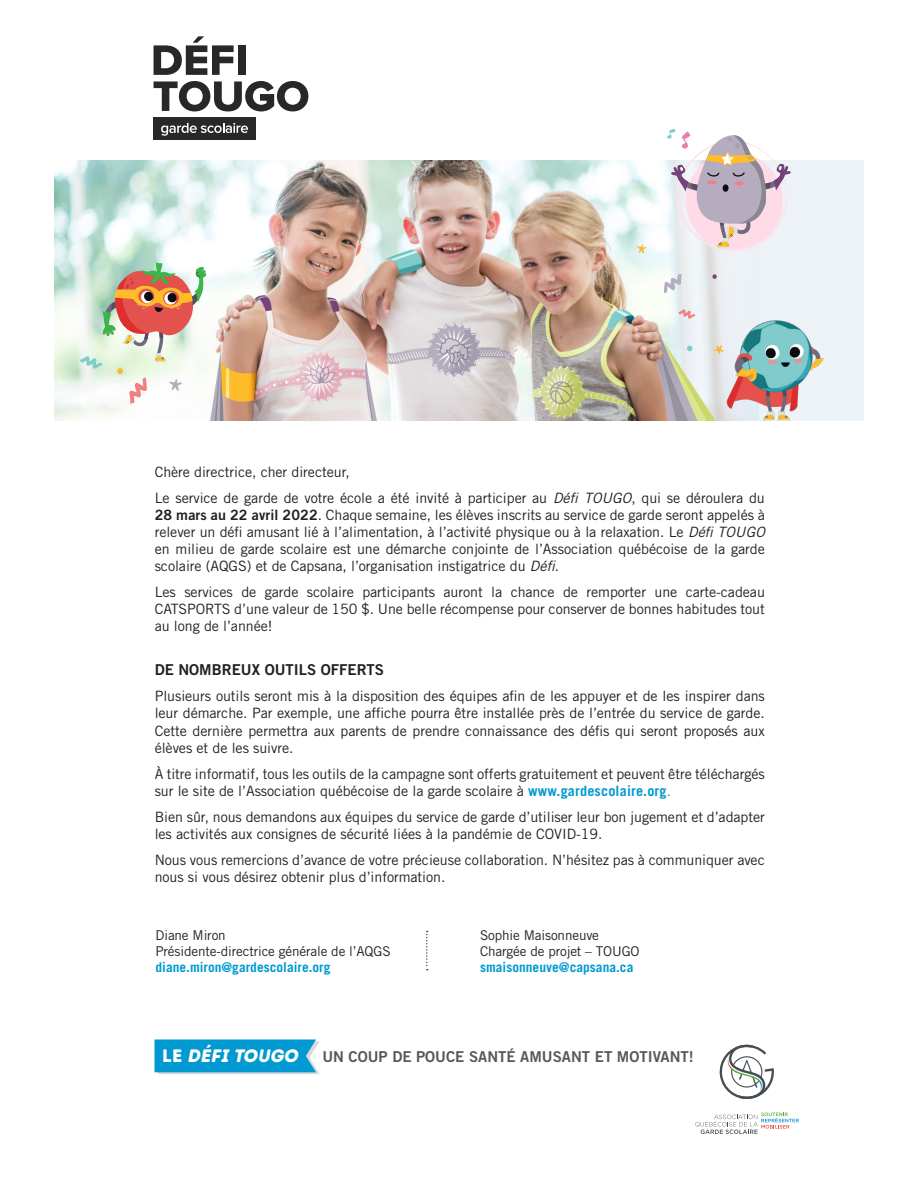
<style>
.page{position:relative;width:918px;height:1188px;background:#fff}
.page>*{position:absolute;margin:0;border:0;box-sizing:border-box;transform-origin:0 0}
.t1{font:15px "Trade Gothic LT Std Bd 2";color:#57585a}
.t2{font:15px "Trade Gothic LT Std Bd 2";color:#231f20}
.t3{font:14.25px/17.1px "Trade Gothic LT Std";letter-spacing:-.005em;color:#231f20;text-align:justify}
.t4{font:13.5px/16.2px "Trade Gothic LT Std";letter-spacing:-.01em;color:#231f20}
.t5{font:700 13.5px "Trade Gothic LT Std";color:#0099d1}
.s1{font-style:italic}
.s2{font-family:"Trade Gothic LT Std Bd 2"}
.s3{font-weight:700;color:#0099d1}
.s4{color:#0099d1}
.s5{font-family:"Intro Rust Base";font-size:18px;color:#fff}
.s6{font-family:"Intro Rust Base";font-style:italic;font-size:18px;color:#fff}
</style>
<div class="page">
<svg style="left:695px;top:1113px;width:104px;height:21px"></svg>
<svg style="left:719px;top:1044px;width:55px;height:55px"></svg>
<div style="left:54px;top:160px;width:810px;height:260px;background:#edf2f6"></div>
<img style="left:54px;top:160px;width:670px;height:260px">
<svg style="left:667px;top:129px;width:124px;height:122px"></svg>
<img style="left:724px;top:320px;width:100px;height:100px">
<svg style="left:80px;top:262px;width:127px;height:142px"></svg>
<svg style="left:714px;top:345px;width:10px;height:10px"></svg>
<svg style="left:637px;top:244px;width:10px;height:10px"></svg>
<svg style="left:712px;top:274px;width:5px;height:5px"></svg>
<svg style="left:686px;top:346px;width:7px;height:5px"></svg>
<svg style="left:678px;top:309px;width:17px;height:10px"></svg>
<svg style="left:664px;top:274px;width:18px;height:19px"></svg>
<svg style="left:426px;top:931px;width:2px;height:39px"></svg>
<svg style="left:154px;top:36px;width:80px;height:39px"></svg>
<div style="left:238px;top:45px;width:7px;height:30px;background:#282828"></div>
<svg style="left:154px;top:81px;width:154px;height:30px"></svg>
<div style="left:154px;top:118px;width:102px;height:22px;background:#282828"></div>
<svg style="left:161px;top:123px;width:87px;height:13px"></svg>
<svg style="left:154px;top:1039px;width:165px;height:35px"></svg>
<p class="t3" style="left:155px;top:463px;width:197px">Chère directrice, cher directeur,</p>
<p class="t3" style="left:155px;top:489px;width:612px">Le service de garde de votre école a été invité à participer au <span class="s1">Défi TOUGO</span>, qui se déroulera du <span class="s2">28 mars au 22 avril 2022</span>. Chaque semaine, les élèves inscrits au service de garde seront appelés à relever un défi amusant lié à l’alimentation, à l’activité physique ou à la relaxation. Le <span class="s1">Défi TOUGO </span>en milieu de garde scolaire est une démarche conjointe de l’Association québécoise de la garde scolaire (AQGS) et de Capsana, l’organisation instigatrice du <span class="s1">Défi</span>.</p>
<p class="t3" style="left:155px;top:583px;width:612px">Les services de garde scolaire participants auront la chance de remporter une carte-cadeau CATSPORTS d’une valeur de 150 $. Une belle récompense pour conserver de bonnes habitudes tout au long de l’année!</p>
<p class="t2" style="left:155px;top:661px;width:231px">DE NOMBREUX OUTILS OFFERTS</p>
<p class="t3" style="left:155px;top:688px;width:612px">Plusieurs outils seront mis à la disposition des équipes afin de les appuyer et de les inspirer dans leur démarche. Par exemple, une affiche pourra être installée près de l’entrée du service de garde.<br>Cette dernière permettra aux parents de prendre connaissance des défis qui seront proposés aux élèves et de les suivre.</p>
<p class="t3" style="left:155px;top:765px;width:612px">À titre informatif, tous les outils de la campagne sont offerts gratuitement et peuvent être téléchargés sur le site de l’Association québécoise de la garde scolaire à <span class="s3">www.gardescolaire.org</span><span class="s4">.</span></p>
<p class="t3" style="left:155px;top:808px;width:612px">Bien sûr, nous demandons aux équipes du service de garde d’utiliser leur bon jugement et d’adapter les activités aux consignes de sécurité liées à la pandémie de COVID-19.</p>
<p class="t3" style="left:155px;top:851px;width:612px">Nous vous remercions d’avance de votre précieuse collaboration. N’hésitez pas à communiquer avec nous si vous désirez obtenir plus d’information.</p>
<p class="t4" style="left:156px;top:927px;width:72px">Diane Miron</p>
<p class="t4" style="left:156px;top:943px;width:237px">Présidente-directrice générale de l’AQGS</p>
<p class="t5" style="left:156px;top:959px;width:177px">diane.miron@gardescolaire.org</p>
<p class="t4" style="left:480px;top:927px;width:161px">Sophie Maisonneuve<br>Chargée de projet – TOUGO</p>
<p class="t5" style="left:480px;top:959px;width:155px">smaisonneuve@capsana.ca</p>
<p class="t1" style="left:162px;top:1048px;width:533px"><span class="s5">Le</span> <span class="s6">Défi TOUGO</span> UN COUP DE POUCE SANTÉ AMUSANT ET MOTIVANT!</p>
</div>
